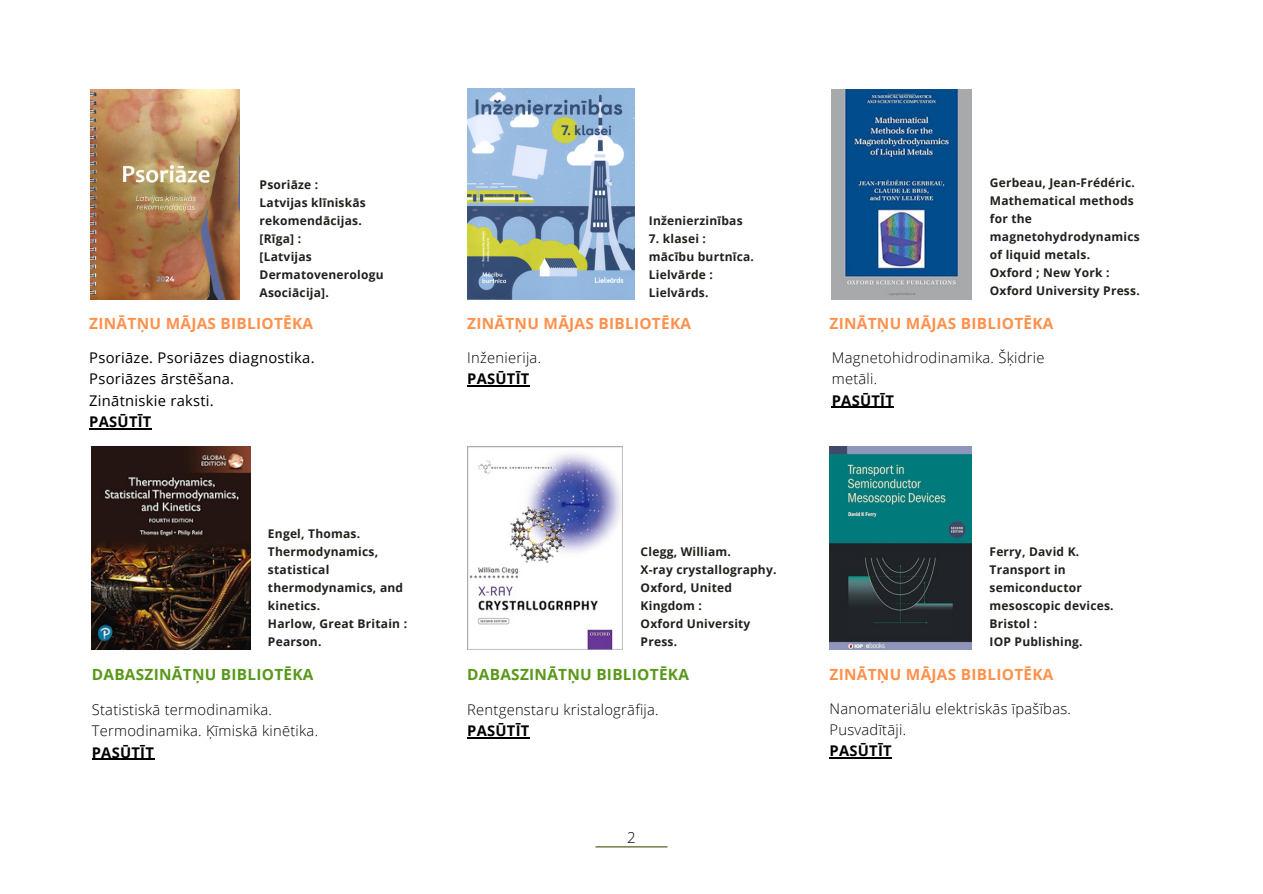
<style>
.page{position:relative;width:1263px;height:894px;background:#fff}
.page>*{position:absolute;margin:0;border:0;box-sizing:border-box;transform-origin:0 0}
.t1{font:700 15.45px "Open Sans";letter-spacing:.02em;color:#ff914d}
.t2{font:700 15.45px "Open Sans";letter-spacing:.02em;color:#59981a}
.t3{font:300 15px "Open Sans";color:#000}
.t4{font:300 14.7px/21.3px "Open Sans";letter-spacing:.02em;color:#000}
.t5{font:14.7px/21.3px "Open Sans";letter-spacing:.02em;color:#000}
.t6{font:700 12px/18px "Open Sans";letter-spacing:.02em;color:#22201b}
.s1{font-weight:700}
</style>
<div class="page">
<hr style="left:595px;top:846px;width:72px;height:1px;background:#3b5704">
<img style="left:90px;top:89px;width:150px;height:211px">
<img style="left:92px;top:446px;width:158px;height:203px">
<img style="left:467px;top:446px;width:155px;height:203px">
<img style="left:829px;top:446px;width:142px;height:203px">
<img style="left:467px;top:88px;width:168px;height:212px">
<hr style="left:89px;top:428px;width:63px;height:1px;background:#000">
<hr style="left:467px;top:385px;width:63px;height:1px;background:#000">
<hr style="left:92px;top:758px;width:62px;height:1px;background:#000">
<hr style="left:467px;top:737px;width:63px;height:1px;background:#000">
<hr style="left:829px;top:757px;width:63px;height:1px;background:#000">
<img style="left:832px;top:89px;width:139px;height:211px">
<hr style="left:832px;top:406px;width:62px;height:1px;background:#000">
<p class="t6" style="left:260px;top:175px;width:60px">Psoriāze :</p>
<p class="t6" style="left:260px;top:193px;width:108px">Latvijas klīniskās rekomendācijas.</p>
<p class="t6" style="left:260px;top:229px;width:43px">[Rīga] :</p>
<p class="t6" style="left:260px;top:247px;width:126px">[Latvijas<br>Dermatovenerologu<br>Asociācija].</p>
<p class="t1" style="left:89px;top:312px;width:225px">ZINĀTŅU MĀJAS BIBLIOTĒKA</p>
<h2 class="t5" style="left:89px;top:346px;width:227px">Psoriāze. Psoriāzes diagnostika.<br>Psoriāzes ārstēšana.<br>Zinātniskie raksti.<br><span class="s1">PASŪTĪT</span></h2>
<h2 class="t6" style="left:268px;top:524px;width:94px">Engel, Thomas.</h2>
<p class="t6" style="left:268px;top:542px;width:137px">Thermodynamics, statistical thermodynamics, and kinetics.</p>
<p class="t6" style="left:268px;top:614px;width:141px">Harlow, Great Britain :</p>
<p class="t6" style="left:268px;top:632px;width:55px">Pearson.</p>
<p class="t6" style="left:649px;top:211px;width:95px">Inženierzinības</p>
<p class="t6" style="left:649px;top:229px;width:59px">7. klasei :</p>
<p class="t6" style="left:649px;top:247px;width:107px">mācību burtnīca.</p>
<p class="t6" style="left:649px;top:265px;width:66px">Lielvārde :</p>
<p class="t6" style="left:649px;top:283px;width:61px">Lielvārds.</p>
<h1 class="t6" style="left:990px;top:174px;width:151px">Gerbeau, Jean-Frédéric.<br>Mathematical methods for the magnetohydrodynamics of liquid metals.</h1>
<h2 class="t6" style="left:990px;top:264px;width:121px">Oxford ; New York :</h2>
<p class="t6" style="left:990px;top:282px;width:151px">Oxford University Press.</p>
<p class="t1" style="left:467px;top:312px;width:225px">ZINĀTŅU MĀJAS BIBLIOTĒKA</p>
<p class="t1" style="left:829px;top:312px;width:225px">ZINĀTŅU MĀJAS BIBLIOTĒKA</p>
<p class="t4" style="left:832px;top:346px;width:214px">Magnetohidrodinamika. Šķidrie metāli.<br><span class="s1">PASŪTĪT</span></p>
<h1 class="t4" style="left:467px;top:346px;width:75px">Inženierija.<br><span class="s1">PASŪTĪT</span></h1>
<h2 class="t6" style="left:641px;top:542px;width:92px">Clegg, William.</h2>
<p class="t6" style="left:641px;top:560px;width:137px">X-ray crystallography.</p>
<p class="t6" style="left:641px;top:578px;width:93px">Oxford, United<br>Kingdom :</p>
<p class="t6" style="left:641px;top:614px;width:111px">Oxford University<br>Press.</p>
<p class="t6" style="left:989px;top:542px;width:91px">Ferry, David K.</p>
<h1 class="t6" style="left:989px;top:560px;width:126px">Transport in semiconductor mesoscopic devices.</h1>
<h2 class="t6" style="left:989px;top:614px;width:49px">Bristol :</h2>
<p class="t6" style="left:989px;top:632px;width:95px">IOP Publishing.</p>
<p class="t2" style="left:92px;top:663px;width:223px">DABASZINĀTŅU BIBLIOTĒKA</p>
<h1 class="t2" style="left:467px;top:663px;width:223px">DABASZINĀTŅU BIBLIOTĒKA</h1>
<h2 class="t1" style="left:829px;top:663px;width:225px">ZINĀTŅU MĀJAS BIBLIOTĒKA</h2>
<p class="t4" style="left:92px;top:698px;width:228px">Statistiskā termodinamika.<br>Termodinamika. Ķīmiskā kinētika.<br><span class="s1">PASŪTĪT</span></p>
<p class="t4" style="left:467px;top:698px;width:193px">Rentgenstaru kristalogrāfija.<br><span class="s1">PASŪTĪT</span></p>
<h1 class="t4" style="left:829px;top:697px;width:243px">Nanomateriālu elektriskās īpašības.<br>Pusvadītāji.<br><span class="s1">PASŪTĪT</span></h1>
<h1 class="t3" style="left:627px;top:826px;width:10px">2</h1>
</div>
